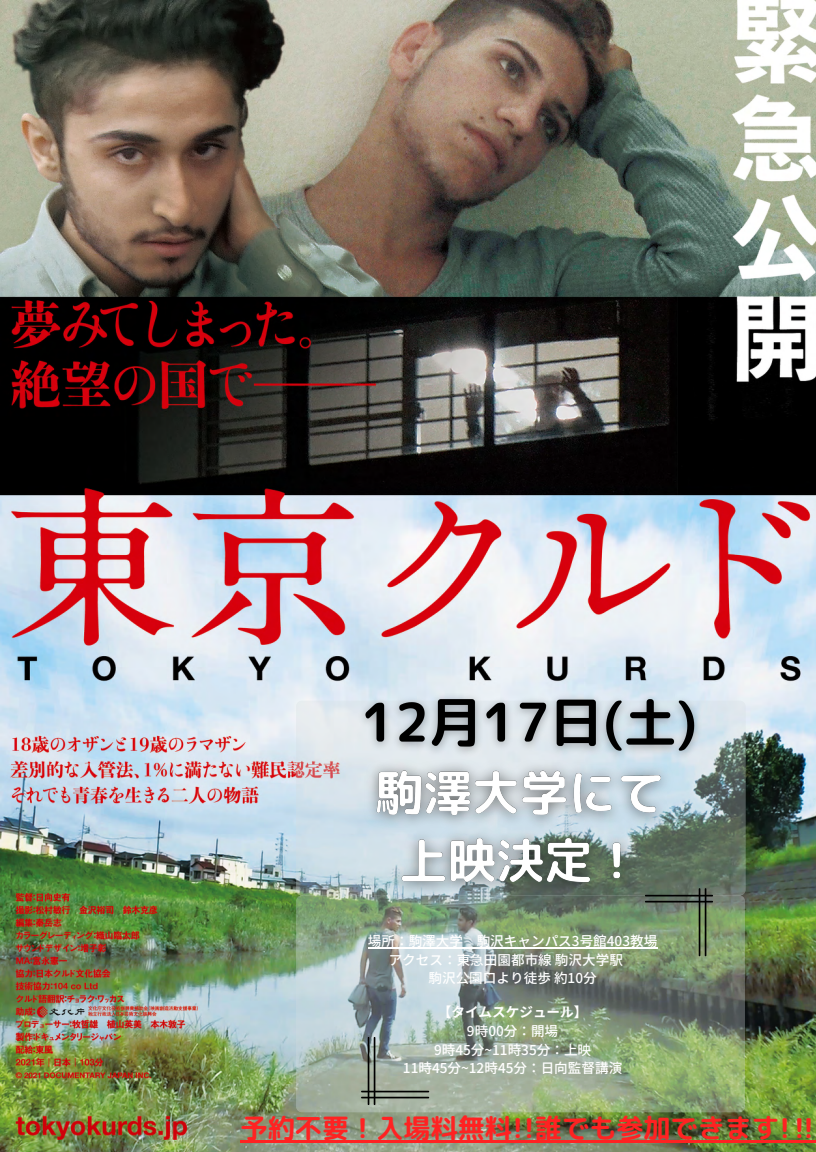
<style>
.page{position:relative;width:816px;height:1152px;background:#fff}
.page>*{position:absolute;margin:0;border:0;box-sizing:border-box;transform-origin:0 0}
.t1{font:27.15px "rounded mplus 1 p bold";color:#f22}
.t2{font:500 13.58px/18.6px "Noto Sans JP";color:#fff;text-align:center}
.t3{font:700 13.58px "Noto Sans JP";color:#fff}
</style>
<div class="page">
<img style="left:0;top:0;width:816px;height:1152px">
<svg style="left:296px;top:701px;width:449px;height:195px;background:#a8b5b6"></svg>
<img style="left:296px;top:896px;width:449px;height:216px">
<svg style="left:361px;top:1037px;width:68px;height:68px;background:#949f95"></svg>
<svg style="left:645px;top:888px;width:68px;height:68px;background:#758d66"></svg>
<img style="left:348px;top:674px;width:362px;height:100px">
<img style="left:356px;top:742px;width:327px;height:172px">
<hr style="left:368px;top:947px;width:289px;height:1px;background:#fff">
<hr style="left:241px;top:1140px;width:575px;height:2px;background:#f22">
<p class="t2" style="left:368px;top:931px;width:291px">場所：駒澤大学 駒沢キャンパス3号館403教場</p>
<p class="t2" style="left:389px;top:950px;width:236px">アクセス：東急田園都市線駒沢大学駅</p>
<p class="t2" style="left:428px;top:968px;width:170px">駒沢公園口より徒歩約10分</p>
<p class="t3" style="left:438px;top:1002px;width:151px">【タイムスケジュール】</p>
<p class="t2" style="left:403px;top:1021px;width:221px">9時00分：開場<br>9時45分~11時35分：上映<br>11時45分~12時45分：日向監督講演</p>
<h1 class="t1" style="left:241px;top:1109px;width:578px">予約不要！入場料無料!!誰でも参加できます!‼</h1>
</div>
